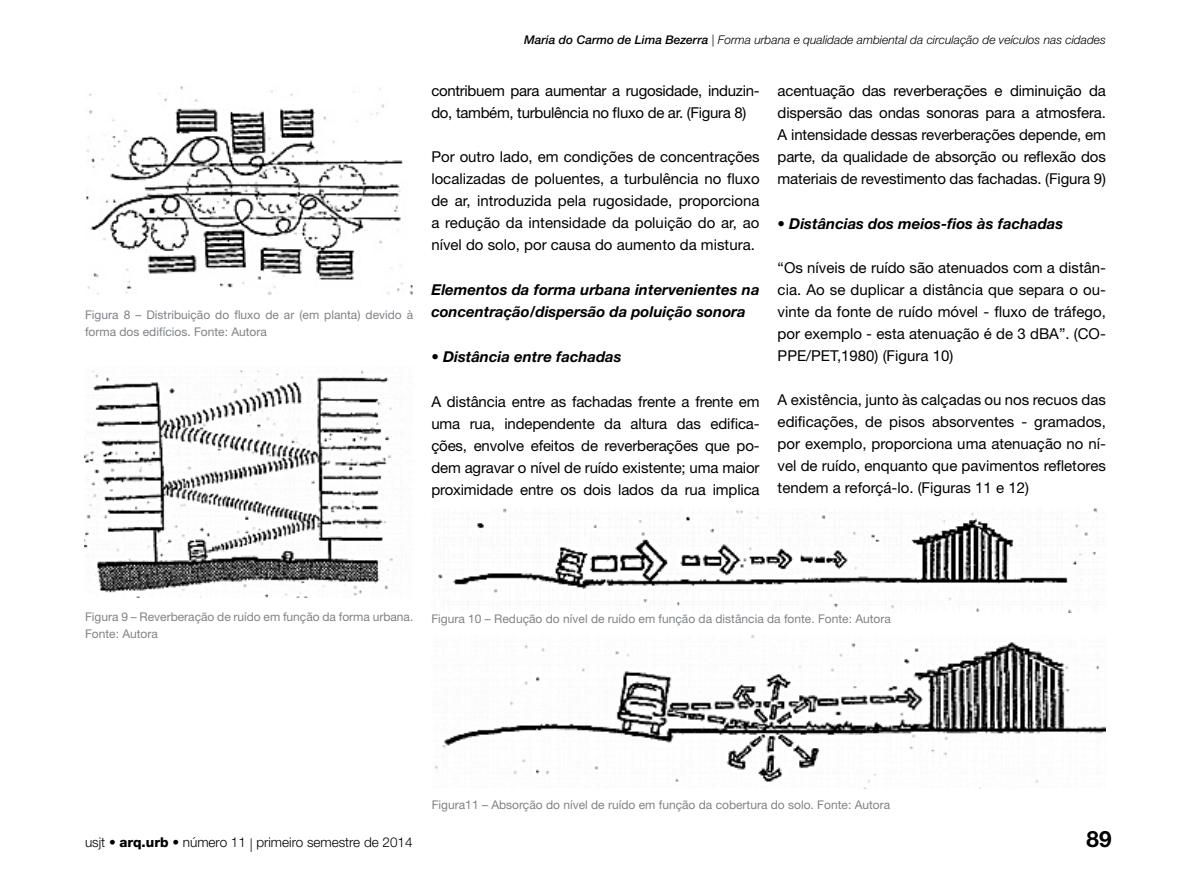
<style>
.page{position:relative;width:1191px;height:893px;background:#fff}
.page>*{position:absolute;margin:0;border:0;box-sizing:border-box;transform-origin:0 0}
.t1{font:700 22.5px "Helvetica Neue LT Std";color:#000}
.t2{font:15px/22px "Helvetica Neue LT Std";letter-spacing:-.01em;color:#000;text-align:justify}
.t3{font:italic 700 15px/22.5px "Helvetica Neue LT Std";color:#000}
.t4{font:300 13.5px "Helvetica Neue LT Std";color:#000}
.t5{font:12px/16.5px "Helvetica Neue LT Std";color:#808285}
.t6{font:italic 300 12px "Helvetica Neue LT Std";color:#000}
.s1{font-weight:500}
.s2{font-weight:800}
</style>
<div class="page">
<img style="left:85px;top:370px;width:308px;height:228px">
<img style="left:86px;top:86px;width:327px;height:209px">
<img style="left:438px;top:508px;width:660px;height:104px">
<img style="left:434px;top:636px;width:671px;height:153px">
<p class="t5" style="left:85px;top:307px;width:330px">Figura 8 – Distribuição do fluxo de ar (em planta) devido à forma dos edifícios. Fonte: Autora</p>
<p class="t6" style="left:524px;top:33px;width:583px"><span class="s1">Maria do Carmo de Lima Bezerra</span> | Forma urbana e qualidade ambiental da circulação de veículos nas cidades</p>
<p class="t2" style="left:431px;top:79px;width:330px">contribuem para aumentar a rugosidade, induzin&shy;do, também, turbulência no fluxo de ar. (Figura 8)</p>
<p class="t2" style="left:431px;top:145px;width:330px">Por outro lado, em condições de concentrações localizadas de poluentes, a turbulência no fluxo de ar, introduzida pela rugosidade, proporciona a redução da intensidade da poluição do ar, ao nível do solo, por causa do aumento da mistura.</p>
<p class="t3" style="left:431px;top:278px;width:330px">Elementos da forma urbana intervenientes na concentração/dispersão da poluição sonora</p>
<p class="t3" style="left:431px;top:345px;width:192px">• Distância entre fachadas</p>
<p class="t2" style="left:431px;top:390px;width:330px">A distância entre as fachadas frente a frente em uma rua, independente da altura das edifica&shy;ções, envolve efeitos de reverberações que po&shy;dem agravar o nível de ruído existente; uma maior proximidade entre os dois lados da rua implica</p>
<p class="t2" style="left:777px;top:79px;width:330px">acentuação das reverberações e diminuição da dispersão das ondas sonoras para a atmosfera.<br>A intensidade dessas reverberações depende, em parte, da qualidade de absorção ou reflexão dos materiais de revestimento das fachadas. (Figura 9)</p>
<p class="t3" style="left:777px;top:212px;width:287px">• Distâncias dos meios-fios às fachadas</p>
<p class="t2" style="left:777px;top:256px;width:330px">“Os níveis de ruído são atenuados com a distân&shy;cia. Ao se duplicar a distância que separa o ou&shy;vinte da fonte de ruído móvel - fluxo de tráfego, por exemplo - esta atenuação é de 3 dBA”. (CO-PPE/PET,1980) (Figura 10)</p>
<p class="t2" style="left:777px;top:388px;width:330px">A existência, junto às calçadas ou nos recuos das edificações, de pisos absorventes - gramados, por exemplo, proporciona uma atenuação no ní&shy;vel de ruído, enquanto que pavimentos refletores tendem a reforçá-lo. (Figuras 11 e 12)</p>
<p class="t5" style="left:85px;top:609px;width:330px">Figura 9 – Reverberação de ruído em função da forma urbana.<br>Fonte: Autora</p>
<p class="t5" style="left:431px;top:610px;width:461px">Figura 10 – Redução do nível de ruído em função da distância da fonte. Fonte: Autora</p>
<p class="t4" style="left:85px;top:834px;width:329px">usjt • <span class="s2">arq.urb</span> • número 11 | primeiro semestre de 2014</p>
<p class="t5" style="left:432px;top:796px;width:460px">Figura11 – Absorção do nível de ruído em função da cobertura do solo. Fonte: Autora</p>
<h1 class="t1" style="left:1086px;top:825px;width:27px">89</h1>
</div>
